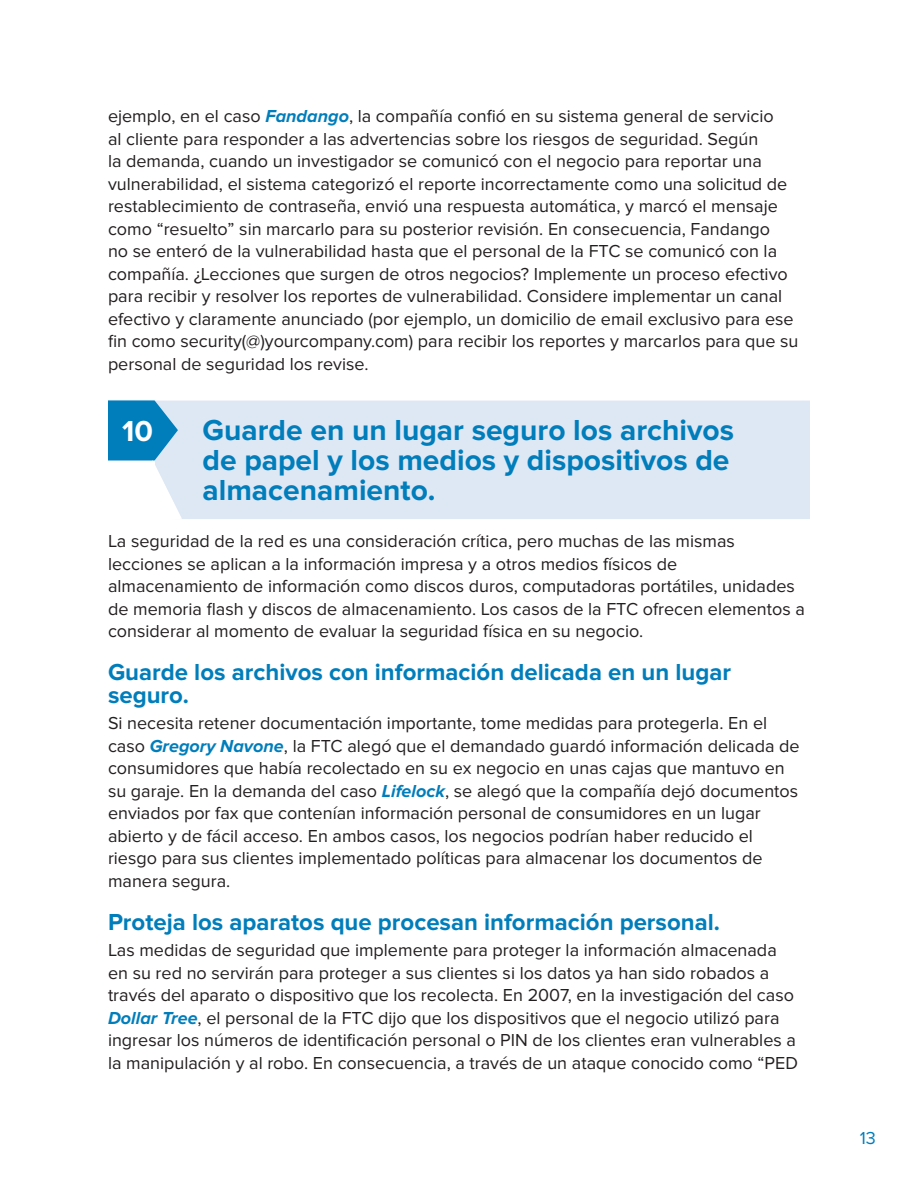
<style>
.page{position:relative;width:918px;height:1188px;background:#fff}
.page>*{position:absolute;margin:0;border:0;box-sizing:border-box;transform-origin:0 0}
.H1_tripleline{font:700 30px/30px "Proxima Nova";color:#007dbb}
.Number{font:700 30px "Proxima Nova";color:#fff}
.t1{font:700 24px/22.5px "Proxima Nova";color:#007dbb}
.body{font:18px/22.5px "Proxima Nova";color:#231f20}
.t2{font:18px "Proxima Nova";color:#007dbb}
.s1{font-weight:700;font-style:italic;color:#007dbb}
</style>
<div class="page">
<div style="left:155px;top:401px;width:655px;height:118px;background:#dee7f4"></div>
<svg style="left:108px;top:400px;width:74px;height:119px"></svg>
<p class="body" style="left:108px;top:105px;width:692px">ejemplo, en el caso <span class="s1">Fandango</span>, la compañía confió en su sistema general de servicio<br>al cliente para responder a las advertencias sobre los riesgos de seguridad. Según<br>la demanda, cuando un investigador se comunicó con el negocio para reportar una vulnerabilidad, el sistema categorizó el reporte incorrectamente como una solicitud de restablecimiento de contraseña, envió una respuesta automática, y marcó el mensaje como “resuelto” sin marcarlo para su posterior revisión. En consecuencia, Fandango<br>no se enteró de la vulnerabilidad hasta que el personal de la FTC se comunicó con la compañía. ¿Lecciones que surgen de otros negocios? Implemente un proceso efectivo para recibir y resolver los reportes de vulnerabilidad. Considere implementar un canal efectivo y claramente anunciado (por ejemplo, un domicilio de email exclusivo para ese fin como security(@)yourcompany.com) para recibir los reportes y marcarlos para que su personal de seguridad los revise.</p>
<p class="H1_tripleline" style="left:202px;top:416px;width:533px">Guarde en un lugar seguro los archivos de papel y los medios y dispositivos de almacenamiento.</p>
<p class="body" style="left:108px;top:530px;width:698px">La seguridad de la red es una consideración crítica, pero muchas de las mismas lecciones se aplican a la información impresa y a otros medios físicos de almacenamiento de información como discos duros, computadoras portátiles, unidades de memoria flash y discos de almacenamiento. Los casos de la FTC ofrecen elementos a considerar al momento de evaluar la seguridad física en su negocio.</p>
<h2 class="t1" style="left:108px;top:661px;width:625px">Guarde los archivos con información delicada en un lugar seguro.</h2>
<p class="body" style="left:108px;top:712px;width:693px">Si necesita retener documentación importante, tome medidas para protegerla. En el caso <span class="s1">Gregory Navone</span>, la FTC alegó que el demandado guardó información delicada de consumidores que había recolectado en su ex negocio en unas cajas que mantuvo en su garaje. En la demanda del caso <span class="s1">Lifelock</span>, se alegó que la compañía dejó documentos enviados por fax que contenían información personal de consumidores en un lugar abierto y de fácil acceso. En ambos casos, los negocios podrían haber reducido el riesgo para sus clientes implementado políticas para almacenar los documentos de manera segura.</p>
<h2 class="t1" style="left:108px;top:911px;width:613px">Proteja los aparatos que procesan información personal.</h2>
<p class="body" style="left:108px;top:939px;width:691px">Las medidas de seguridad que implemente para proteger la información almacenada en su red no servirán para proteger a sus clientes si los datos ya han sido robados a través del aparato o dispositivo que los recolecta. En 2007, en la investigación del caso <span class="s1">Dollar Tree</span>, el personal de la FTC dijo que los dispositivos que el negocio utilizó para ingresar los números de identificación personal o PIN de los clientes eran vulnerables a la manipulación y al robo. En consecuencia, a través de un ataque conocido como “PED</p>
<p class="Number" style="left:122px;top:413px;width:32px">10</p>
<p class="t2" style="left:860px;top:1127px;width:18px">13</p>
</div>
